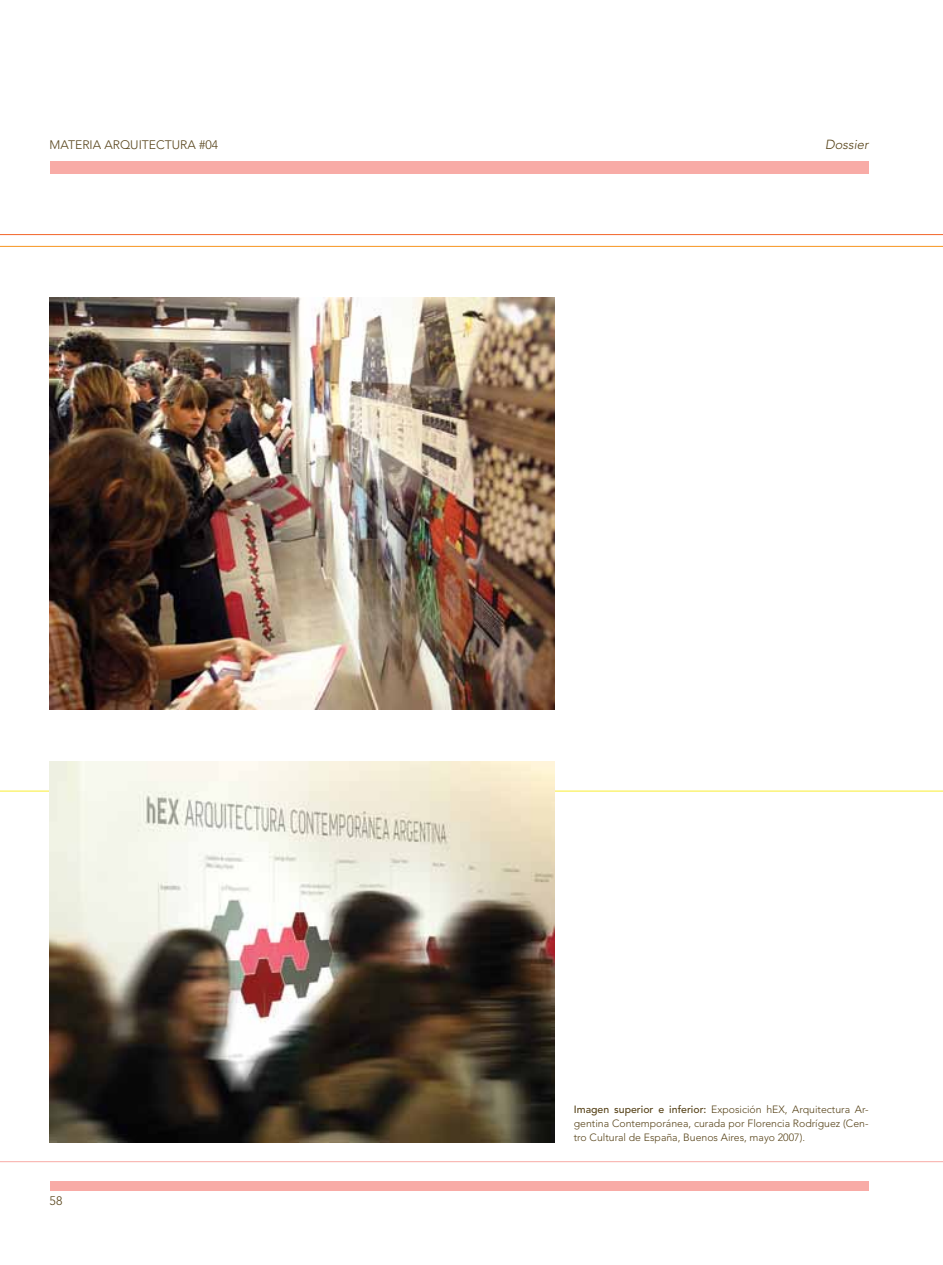
<style>
.page{position:relative;width:943px;height:1265px;background:#fff}
.page>*{position:absolute;margin:0;border:0;box-sizing:border-box;transform-origin:0 0}
.t1{font:italic 300 13.12px "Avenir LT Std";color:#574319}
.t2{font:300 12.25px "Avenir LT Std";color:#574319}
.t3{font:300 10.5px/14px "Avenir LT Std";color:#574319;text-align:justify}
.s1{font-weight:500}
</style>
<div class="page">
<div style="left:50px;top:1181px;width:818px;height:10px;background:#f8aba6"></div>
<div style="left:50px;top:161px;width:818px;height:12px;background:#f8aba6"></div>
<hr style="left:0;top:234px;width:943px;height:1px;background:#f26529">
<hr style="left:0;top:246px;width:943px;height:1px;background:#f7941e">
<hr style="left:0;top:791px;width:943px;height:1px;background:#f9ed32">
<hr style="left:0;top:1161px;width:943px;height:1px;background:#f8aba6">
<img style="left:50px;top:298px;width:504px;height:412px">
<img style="left:50px;top:761px;width:504px;height:382px">
<p class="t2" style="left:50px;top:138px;width:170px">MATERIA ARQUITECTURA #04</p>
<p class="t1" style="left:825px;top:137px;width:45px">Dossier</p>
<p class="t2" style="left:50px;top:1194px;width:14px">58</p>
<p class="t3" style="left:574px;top:1102px;width:296px"><span class="s1">Imagen superior e inferior:</span> Exposición hEX, Arquitectura Ar&shy;gentina Contemporánea, curada por Florencia Rodríguez (Cen&shy;tro Cultural de España, Buenos Aires, mayo 2007).</p>
</div>
